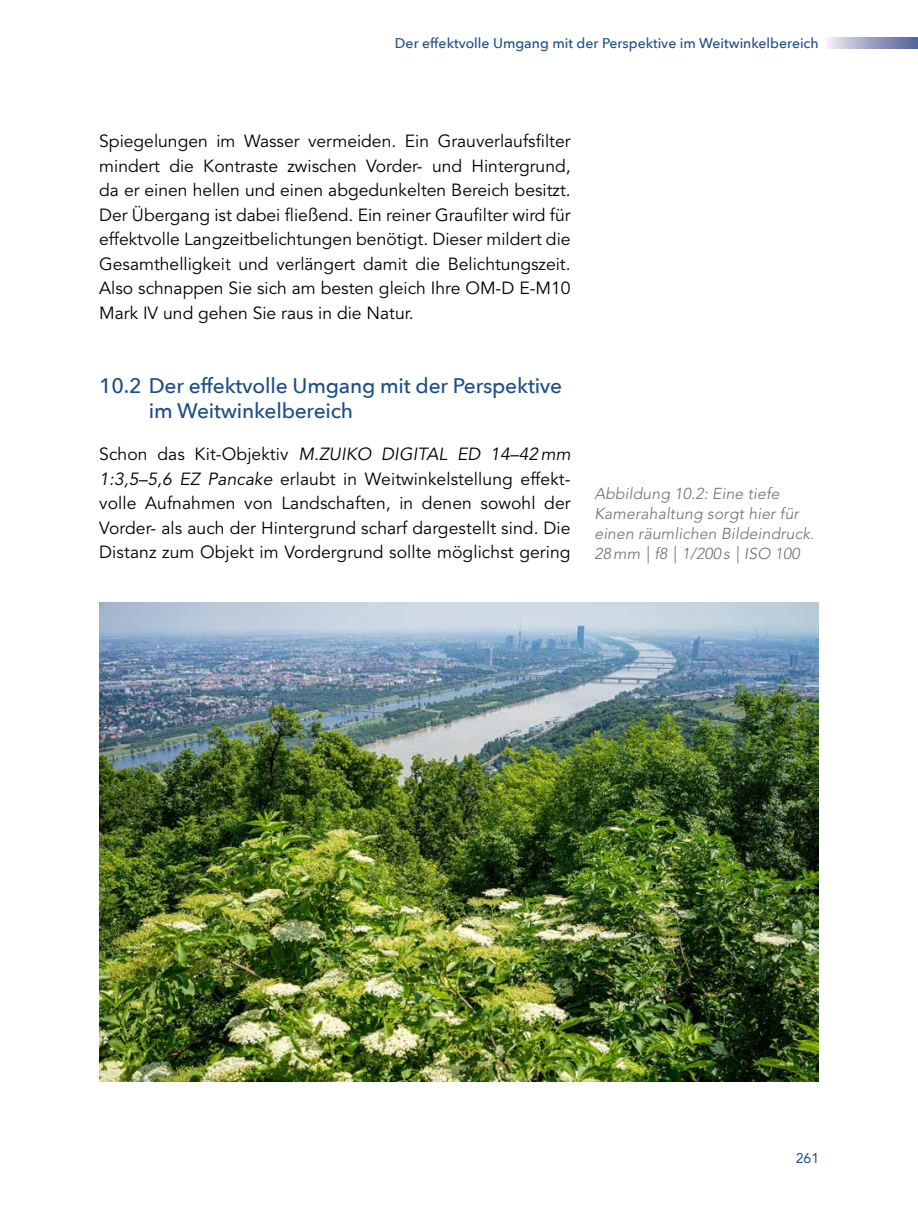
<style>
.page{position:relative;width:918px;height:1216px;background:#fff}
.page>*{position:absolute;margin:0;border:0;box-sizing:border-box;transform-origin:0 0}
.t1{font:500 21px/24.5px "Avenir Next";letter-spacing:-.01em;color:#1e4d87}
.Fließtext_mit_Einzug{font:17.5px/24.5px "Avenir LT Pro";color:#000;text-align:justify}
.Fließtext_ohne_Einzu{font:17.5px/24.5px "Avenir LT Pro";letter-spacing:.005em;color:#000;text-align:justify}
.Bildbeschriftung{font:italic 300 15.75px/20.1px "Avenir LT Pro";letter-spacing:.01em;color:#6d6e71}
.t2{font:500 14px "Avenir Next";color:#1e4d87}
.t3{font:14px "Avenir LT Pro";color:#1e4d87}
.s1{font-style:italic}
</style>
<div class="page">
<svg style="left:827px;top:37px;width:91px;height:11px"></svg>
<img style="left:99px;top:602px;width:720px;height:479px">
<p class="t2" style="left:395px;top:31px;width:425px">Der effektvolle Umgang mit der Perspektive im Weitwinkelbereich</p>
<p class="Fließtext_mit_Einzug" style="left:99px;top:129px;width:473px">Spiegelungen im Wasser vermeiden. Ein Grauverlaufsfilter mindert die Kontraste zwischen Vorder- und Hintergrund, da er einen hellen und einen abgedunkelten Bereich besitzt.<br>Der Übergang ist dabei fließend. Ein reiner Graufilter wird für effektvolle Langzeitbelichtungen benötigt. Dieser mildert die Gesamthelligkeit und verlängert damit die Belichtungszeit.<br>Also schnappen Sie sich am besten gleich Ihre OM-D E-M10<br>Mark IV und gehen Sie raus in die Natur.</p>
<p class="t1" style="left:149px;top:373px;width:415px;text-indent:-50px">10.2 Der effektvolle Umgang mit der Perspektive im Weitwinkelbereich</p>
<p class="Fließtext_ohne_Einzu" style="left:99px;top:442px;width:473px">Schon das Kit-Objektiv <span class="s1">M.ZUIKO DIGITAL ED 14–42mm 1:3,5–5,6 EZ Pancake</span> erlaubt in Weitwinkelstellung effekt&shy;volle Aufnahmen von Landschaften, in denen sowohl der Vorder- als auch der Hintergrund scharf dargestellt sind. Die Distanz zum Objekt im Vordergrund sollte möglichst gering</p>
<p class="Bildbeschriftung" style="left:594px;top:483px;width:221px">Abbildung 10.2: Eine tiefe<br>Kamerahaltung sorgt hier für einen räumlichen Bildeindruck.<br>28 mm | f8 | 1/200 s | ISO 100</p>
<p class="t3" style="left:796px;top:1149px;width:25px">261</p>
</div>
